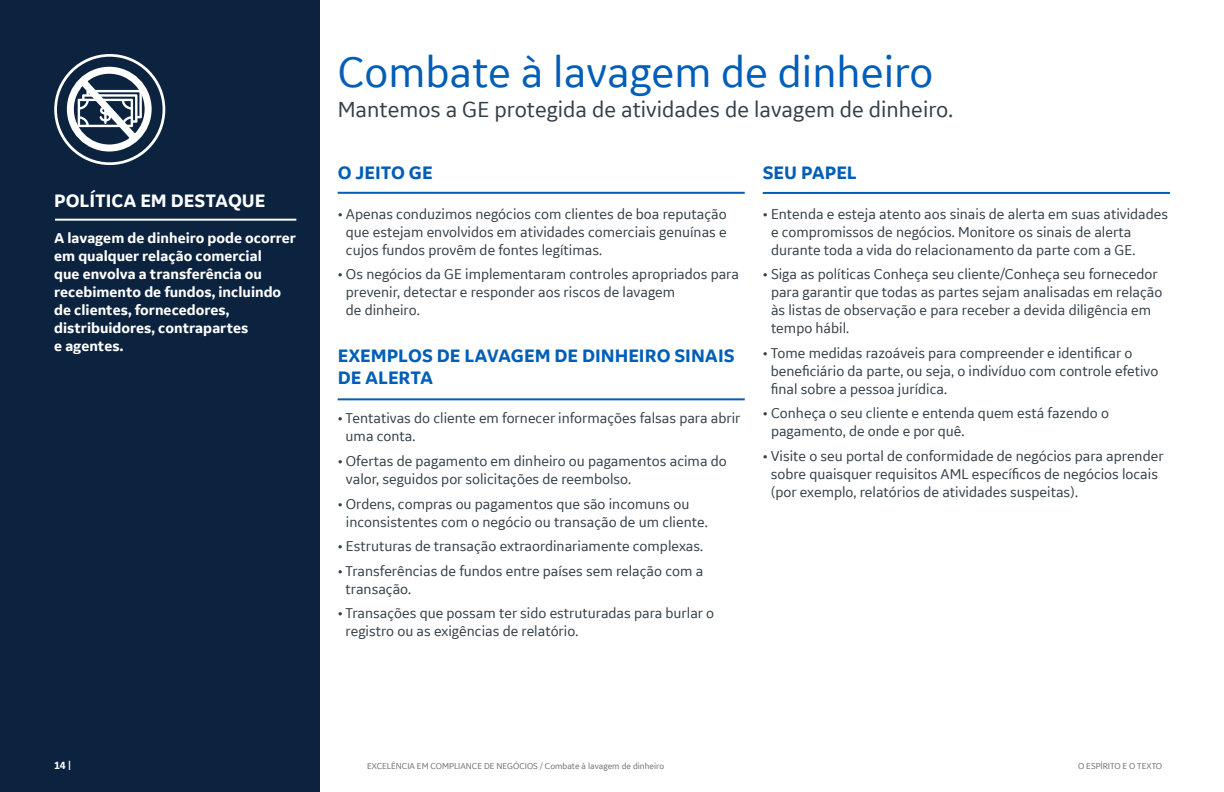
<style>
.page{position:relative;width:1224px;height:792px;background:#fff}
.page>*{position:absolute;margin:0;border:0;box-sizing:border-box;transform-origin:0 0}
.t1{font:45px "GE Inspira Sans";color:#005eb8}
.t2{font:23px "GE Inspira Sans";color:#333f48}
.t3{font:700 19px/22.8px "GE Inspira Sans";color:#005eb8}
.t4{font:700 19px "GE Inspira Sans";color:#fff}
.t5{font:15px/18px "GE Inspira Sans";color:#333f48}
.t6{font:700 15px/18px "GE Inspira Sans";color:#fff}
.t7{font:700 11px "GE Inspira Sans";color:#fff}
.t8{font:9px "GE Inspira Sans";color:#6d6e71}
</style>
<div class="page">
<div style="left:0;top:0;width:320px;height:792px;background:#0c2340"></div>
<hr style="left:338px;top:192px;width:407px;height:2px;background:#005eb8">
<hr style="left:338px;top:398px;width:407px;height:2px;background:#005eb8">
<hr style="left:763px;top:192px;width:407px;height:2px;background:#005eb8">
<hr style="left:55px;top:219px;width:241px;height:2px;background:#fff">
<svg style="left:54px;top:54px;width:111px;height:111px"></svg>
<p class="t4" style="left:54px;top:189px;width:213px">POLÍTICA EM DESTAQUE</p>
<p class="t6" style="left:54px;top:229px;width:243px">A lavagem de dinheiro pode ocorrer em qualquer relação comercial<br>que envolva a transferência ou recebimento de fundos, incluindo de clientes, fornecedores, distribuidores, contrapartes<br>e agentes.</p>
<h1 class="t1" style="left:338px;top:44px;width:597px">Combate à lavagem de dinheiro</h1>
<h2 class="t2" style="left:338px;top:96px;width:617px">Mantemos a GE protegida de atividades de lavagem de dinheiro.</h2>
<p class="t3" style="left:338px;top:161px;width:97px">O JEITO GE</p>
<p class="t5" style="left:346px;top:204px;width:382px;text-align:justify;text-indent:-8px">• Apenas conduzimos negócios com clientes de boa reputação que estejam envolvidos em atividades comerciais genuínas e cujos fundos provêm de fontes legítimas.</p>
<p class="t5" style="left:346px;top:265px;width:395px;text-indent:-8px">• Os negócios da GE implementaram controles apropriados para prevenir, detectar e responder aos riscos de lavagem<br>de dinheiro.</p>
<p class="t3" style="left:338px;top:343px;width:398px">EXEMPLOS DE LAVAGEM DE DINHEIRO SINAIS<br>DE ALERTA</p>
<p class="t5" style="left:346px;top:409px;width:396px;text-indent:-8px">• Tentativas do cliente em fornecer informações falsas para abrir uma conta.</p>
<p class="t5" style="left:346px;top:452px;width:382px;text-indent:-8px">• Ofertas de pagamento em dinheiro ou pagamentos acima do valor, seguidos por solicitações de reembolso.</p>
<p class="t5" style="left:346px;top:494px;width:363px;text-indent:-8px">• Ordens, compras ou pagamentos que são incomuns ou inconsistentes com o negócio ou transação de um cliente.</p>
<p class="t5" style="left:338px;top:537px;width:367px">• Estruturas de transação extraordinariamente complexas.</p>
<p class="t5" style="left:346px;top:562px;width:359px;text-indent:-8px">• Transferências de fundos entre países sem relação com a transação.</p>
<p class="t5" style="left:346px;top:604px;width:370px;text-indent:-8px">• Transações que possam ter sido estruturadas para burlar o registro ou as exigências de relatório.</p>
<p class="t3" style="left:763px;top:161px;width:96px">SEU PAPEL</p>
<p class="t5" style="left:771px;top:204px;width:399px;text-indent:-8px">• Entenda e esteja atento aos sinais de alerta em suas atividades e compromissos de negócios. Monitore os sinais de alerta durante toda a vida do relacionamento da parte com a GE.</p>
<p class="t5" style="left:771px;top:265px;width:393px;text-indent:-8px">• Siga as políticas Conheça seu cliente/Conheça seu fornecedor para garantir que todas as partes sejam analisadas em relação às listas de observação e para receber a devida diligência em tempo hábil.</p>
<p class="t5" style="left:771px;top:343px;width:389px;text-indent:-8px">• Tome medidas razoáveis para compreender e identificar o beneficiário da parte, ou seja, o indivíduo com controle efetivo final sobre a pessoa jurídica.</p>
<p class="t5" style="left:771px;top:404px;width:340px;text-indent:-8px">• Conheça o seu cliente e entenda quem está fazendo o pagamento, de onde e por quê.</p>
<p class="t5" style="left:771px;top:447px;width:394px;text-indent:-8px">• Visite o seu portal de conformidade de negócios para aprender sobre quaisquer requisitos AML específicos de negócios locais (por exemplo, relatórios de atividades suspeitas).</p>
<p class="t7" style="left:54px;top:759px;width:19px">14 |</p>
<p class="t8" style="left:367px;top:760px;width:298px">EXCELÊNCIA EM COMPLIANCE DE NEGÓCIOS / Combate à lavagem de dinheiro</p>
<p class="t8" style="left:1078px;top:760px;width:86px">O ESPÍRITO E O TEXTO</p>
</div>
